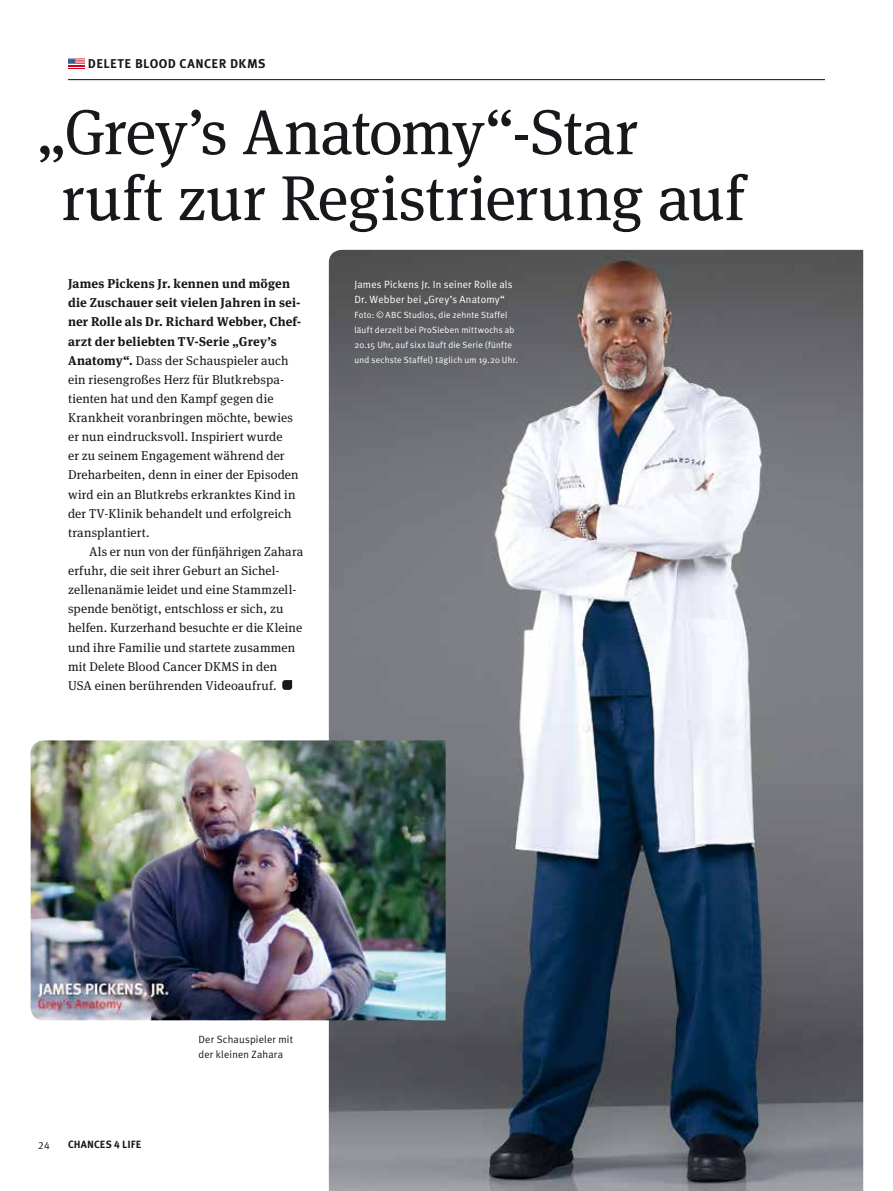
<style>
.page{position:relative;width:893px;height:1191px;background:#fff}
.page>*{position:absolute;margin:0;border:0;box-sizing:border-box;transform-origin:0 0}
.t1{font:63.45px/65.8px "Meta Serif OT";letter-spacing:-.01em;color:#1a171c}
.t2{font:12.75px/19.2px "Meta Serif OT";letter-spacing:.01em;color:#1a171c}
.t3{font:700 12.75px "Meta Plus";letter-spacing:.035em;color:#1a171c}
.t4{font:10.5px/15px "Meta Plus Normal";letter-spacing:.02em;color:#fff}
.t5{font:10.5px/15px "Meta Plus Normal";letter-spacing:.02em;color:#1a171c}
.t6{font:10.5px "Meta Plus Bold Caps";letter-spacing:.01em;color:#1a171c}
.t7{font:10.5px "Meta Plus Normal Caps";color:#1a171c}
.t8{font:9px/15px "Meta Plus Normal";letter-spacing:.025em;color:#fff}
.s1{font-weight:700}
</style>
<div class="page">
<img style="left:329px;top:250px;width:534px;height:941px">
<hr style="left:68px;top:79px;width:757px;height:1px;background:#1a171c">
<svg style="left:68px;top:59px;width:16px;height:10px"></svg>
<svg style="left:282px;top:680px;width:10px;height:10px"></svg>
<img style="left:31px;top:740px;width:415px;height:280px">
<p class="t3" style="left:88px;top:57px;width:179px">DELETE BLOOD CANCER DKMS</p>
<h1 class="t1" style="left:62px;top:99px;width:685px;text-indent:-25px">„Grey’s Anatomy“-Star ruft zur Registrierung auf</h1>
<p class="t2" style="left:68px;top:274px;width:235px"><span class="s1">James Pickens Jr. kennen und mögen die Zuschauer seit vielen Jahren in sei&shy;ner Rolle als Dr. Richard Webber, Chef&shy;arzt der beliebten TV-Serie „Grey’s Anatomy“.</span> Dass der Schauspieler auch ein riesengroßes Herz für Blutkrebspa&shy;tienten hat und den Kampf gegen die Krankheit voranbringen möchte, bewies er nun eindrucksvoll. Inspiriert wurde<br>er zu seinem Engagement während der Dreharbeiten, denn in einer der Episoden wird ein an Blutkrebs erkranktes Kind in der TV-Klinik behandelt und erfolgreich transplantiert.</p>
<p class="t2" style="left:68px;top:542px;width:237px;text-indent:21px">Als er nun von der fünfjährigen Zahara erfuhr, die seit ihrer Geburt an Sichel&shy;zellenanämie leidet und eine Stammzell&shy;spende benötigt, entschloss er sich, zu helfen. Kurzerhand besuchte er die Kleine und ihre Familie und startete zusammen mit Delete Blood Cancer DKMS in den USA einen berührenden Videoaufruf.</p>
<p class="t4" style="left:354px;top:277px;width:160px">James Pickens Jr. In seiner Rolle als<br>Dr. Webber bei „Grey’s Anatomy“</p>
<p class="t8" style="left:354px;top:307px;width:165px">Foto: © ABC Studios, die zehnte Staffel läuft derzeit bei ProSieben mittwochs ab 20.15 Uhr, auf sixx läuft die Serie (fünfte und sechste Staffel) täglich um 19.20 Uhr.</p>
<p class="t7" style="left:38px;top:1138px;width:13px">24</p>
<p class="t6" style="left:68px;top:1138px;width:75px">CHANCES 4 LIFE</p>
<p class="t5" style="left:198px;top:1031px;width:96px">Der Schauspieler mit der kleinen Zahara</p>
</div>
